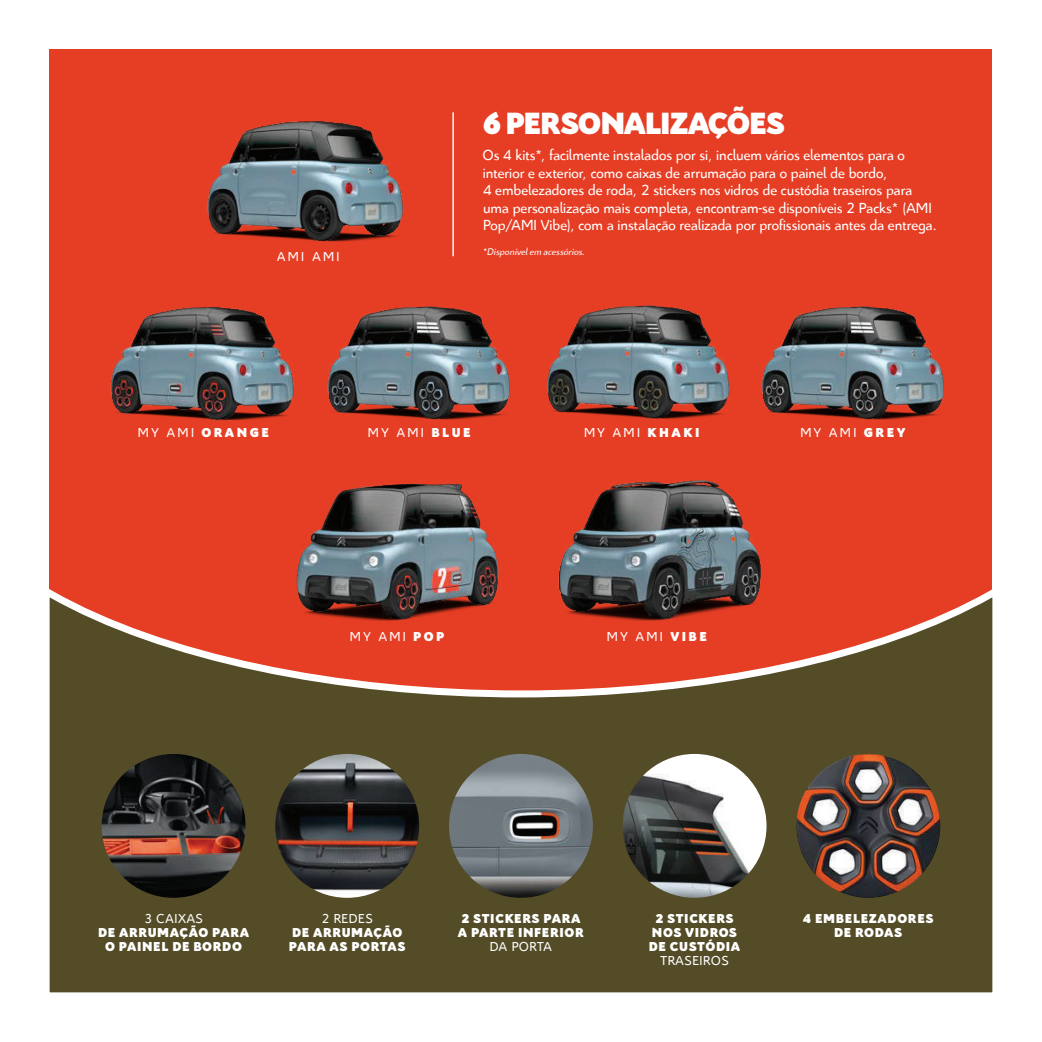
<style>
.page{position:relative;width:1042px;height:1042px;background:#fff}
.page>*{position:absolute;margin:0;border:0;box-sizing:border-box;transform-origin:0 0}
.t1{font:900 33.25px "Citroen";letter-spacing:-.04em;color:#fff}
.t2{font:15.75px/17.5px "Citroen";letter-spacing:.005em;color:#fff}
.t3{font:900 14px/14px "Citroen";letter-spacing:.045em;color:#fff;text-align:center}
.t4{font:14px "Citroen";letter-spacing:.045em;color:#fff}
.t5{font:italic 10.5px "Citroen";letter-spacing:.015em;color:#fff}
.s1{font-weight:400}
.s2{font-weight:900}
</style>
<div class="page">
<div style="left:50px;top:50px;width:942px;height:942px;background:#e63e24"></div>
<svg style="left:49px;top:579px;width:944px;height:414px;background:#6b4f2d"></svg>
<img style="left:102px;top:754px;width:143px;height:144px;border-radius:72px">
<img style="left:275px;top:754px;width:144px;height:144px;border-radius:72px">
<img style="left:449px;top:754px;width:144px;height:144px;border-radius:72px">
<img style="left:622px;top:754px;width:144px;height:144px;border-radius:72px">
<img style="left:547px;top:305px;width:183px;height:114px">
<img style="left:761px;top:306px;width:183px;height:114px">
<img style="left:110px;top:307px;width:184px;height:114px">
<img style="left:327px;top:306px;width:183px;height:114px">
<img style="left:207px;top:121px;width:196px;height:121px">
<img style="left:262px;top:483px;width:251px;height:177px">
<img style="left:528px;top:480px;width:274px;height:180px">
<hr style="left:452px;top:112px;width:2px;height:144px;background:#fff">
<img style="left:796px;top:754px;width:144px;height:144px">
<p class="t4" style="left:277px;top:248px;width:64px">AMI AMI</p>
<h1 class="t1" style="left:483px;top:99px;width:304px">6 PERSONALIZAÇÕES</h1>
<p class="t2" style="left:483px;top:146px;width:455px">Os 4 kits*, facilmente instalados por si, incluem vários elementos para o interior e exterior, como caixas de arrumação para o painel de bordo,<br>4 embelezadores de roda, 2 stickers nos vidros de custódia traseiros para uma personalização mais completa, encontram-se disponíveis 2 Packs* (AMI Pop/AMI Vibe), com a instalação realizada por profissionais antes da entrega.</p>
<p class="t5" style="left:483px;top:244px;width:103px">*Disponível em acessórios.</p>
<p class="t3" style="left:138px;top:425px;width:132px"><span class="s1">MY AMI</span> ORANGE</p>
<p class="t4" style="left:368px;top:423px;width:104px">MY AMI <span class="s2">BLUE</span></p>
<p class="t4" style="left:584px;top:423px;width:117px">MY AMI <span class="s2">KHAKI</span></p>
<p class="t4" style="left:800px;top:423px;width:107px">MY AMI <span class="s2">GREY</span></p>
<p class="t4" style="left:350px;top:627px;width:96px">MY AMI <span class="s2">POP</span></p>
<p class="t4" style="left:607px;top:627px;width:102px">MY AMI <span class="s2">VIBE</span></p>
<p class="t4" style="left:145px;top:909px;width:60px">3 CAIXAS</p>
<p class="t3" style="left:98px;top:925px;width:152px">DE ARRUMAÇÃO PARA<br>O PAINEL DE BORDO</p>
<p class="t4" style="left:322px;top:909px;width:53px">2 REDES</p>
<p class="t3" style="left:289px;top:925px;width:118px;text-align:left">DE ARRUMAÇÃO<br>PARA AS PORTAS</p>
<p class="t3" style="left:458px;top:911px;width:127px;text-align:left">2 STICKERS PARA<br>A PARTE INFERIOR</p>
<p class="t4" style="left:490px;top:937px;width:63px">DA PORTA</p>
<p class="t3" style="left:649px;top:911px;width:93px">2 STICKERS<br>NOS VIDROS<br>DE CUSTÓDIA</p>
<p class="t4" style="left:660px;top:951px;width:70px">TRASEIROS</p>
<p class="t3" style="left:803px;top:911px;width:132px">4 EMBELEZADORES<br>DE RODAS</p>
</div>
